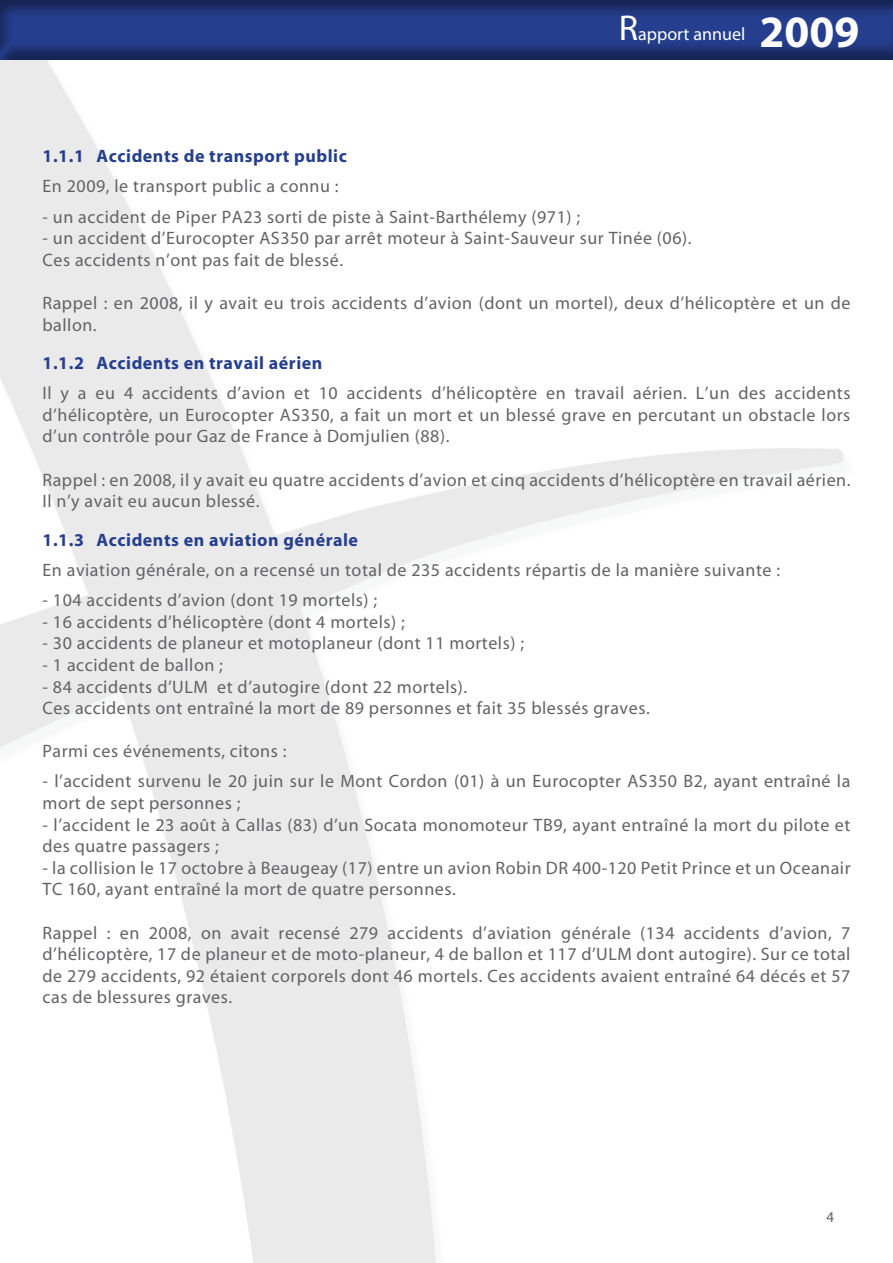
<style>
.page{position:relative;width:893px;height:1263px;background:#fff}
.page>*{position:absolute;margin:0;border:0;box-sizing:border-box;transform-origin:0 0}
.t1{font:700 45px "Myriad";color:#fff}
.t2{font:18px/21.6px "Myriad";letter-spacing:.03em;color:#636366}
.t3{font:700 18px "Myriad";letter-spacing:.03em;color:#253f8e}
.t4{font:18px "Myriad";color:#fff}
.t5{font:15px "Myriad";color:#636366}
.s1{font-size:36px}
</style>
<div class="page">
<div style="left:0;top:0;width:893px;height:60px;background:#231f20;opacity:.5"></div>
<p class="t4" style="left:619px;top:25px;width:128px"><span class="s1">R</span>apport annuel</p>
<h1 class="t1" style="left:760px;top:9px;width:101px">2009</h1>
<p class="t3" style="left:43px;top:147px;width:306px">1.1.1 Accidents de transport public</p>
<p class="t2" style="left:43px;top:176px;width:298px">En 2009, le transport public a connu :</p>
<p class="t2" style="left:43px;top:206px;width:539px">- un accident de Piper PA23 sorti de piste à Saint-Barthélemy (971) ;</p>
<p class="t2" style="left:43px;top:228px;width:650px">- un accident d’Eurocopter AS350 par arrêt moteur à Saint-Sauveur sur Tinée (06).<br>Ces accidents n’ont pas fait de blessé.</p>
<p class="t2" style="left:43px;top:293px;width:810px">Rappel : en 2008, il y avait eu trois accidents d’avion (dont un mortel), deux d’hélicoptère et un de ballon.</p>
<p class="t3" style="left:43px;top:354px;width:281px">1.1.2 Accidents en travail aérien</p>
<p class="t2" style="left:43px;top:383px;width:809px;text-align:justify">Il y a eu 4 accidents d’avion et 10 accidents d’hélicoptère en travail aérien. L’un des accidents d’hélicoptère, un Eurocopter AS350, a fait un mort et un blessé grave en percutant un obstacle lors d’un contrôle pour Gaz de France à Domjulien (88).</p>
<p class="t2" style="left:43px;top:470px;width:809px">Rappel : en 2008, il y avait eu quatre accidents d’avion et cinq accidents d’hélicoptère en travail aérien.<br>Il n’y avait eu aucun blessé.</p>
<p class="t3" style="left:43px;top:531px;width:317px">1.1.3 Accidents en aviation générale</p>
<p class="t2" style="left:43px;top:560px;width:739px">En aviation générale, on a recensé un total de 235 accidents répartis de la manière suivante :</p>
<p class="t2" style="left:43px;top:590px;width:336px">- 104 accidents d’avion (dont 19 mortels) ;</p>
<p class="t2" style="left:43px;top:612px;width:364px">- 16 accidents d’hélicoptère (dont 4 mortels) ;</p>
<p class="t2" style="left:43px;top:633px;width:483px">- 30 accidents de planeur et motoplaneur (dont 11 mortels) ;</p>
<p class="t2" style="left:43px;top:655px;width:182px">- 1 accident de ballon ;</p>
<p class="t2" style="left:43px;top:676px;width:609px">- 84 accidents d’ULM et d’autogire (dont 22 mortels).<br>Ces accidents ont entraîné la mort de 89 personnes et fait 35 blessés graves.</p>
<p class="t2" style="left:43px;top:741px;width:245px">Parmi ces événements, citons :</p>
<p class="t2" style="left:43px;top:771px;width:809px">- l’accident survenu le 20 juin sur le Mont Cordon (01) à un Eurocopter AS350 B2, ayant entraîné la mort de sept personnes ;</p>
<p class="t2" style="left:43px;top:814px;width:809px">- l’accident le 23 août à Callas (83) d’un Socata monomoteur TB9, ayant entraîné la mort du pilote et des quatre passagers ;</p>
<p class="t2" style="left:43px;top:858px;width:810px">- la collision le 17 octobre à Beaugeay (17) entre un avion Robin DR 400-120 Petit Prince et un Oceanair<br>TC 160, ayant entraîné la mort de quatre personnes.</p>
<p class="t2" style="left:43px;top:922px;width:809px;text-align:justify">Rappel : en 2008, on avait recensé 279 accidents d’aviation générale (134 accidents d’avion, 7 d’hélicoptère, 17 de planeur et de moto-planeur, 4 de ballon et 117 d’ULM dont autogire). Sur ce total de 279 accidents, 92 étaient corporels dont 46 mortels. Ces accidents avaient entraîné 64 décés et 57 cas de blessures graves.</p>
<p class="t5" style="left:826px;top:1209px;width:9px">4</p>
</div>
